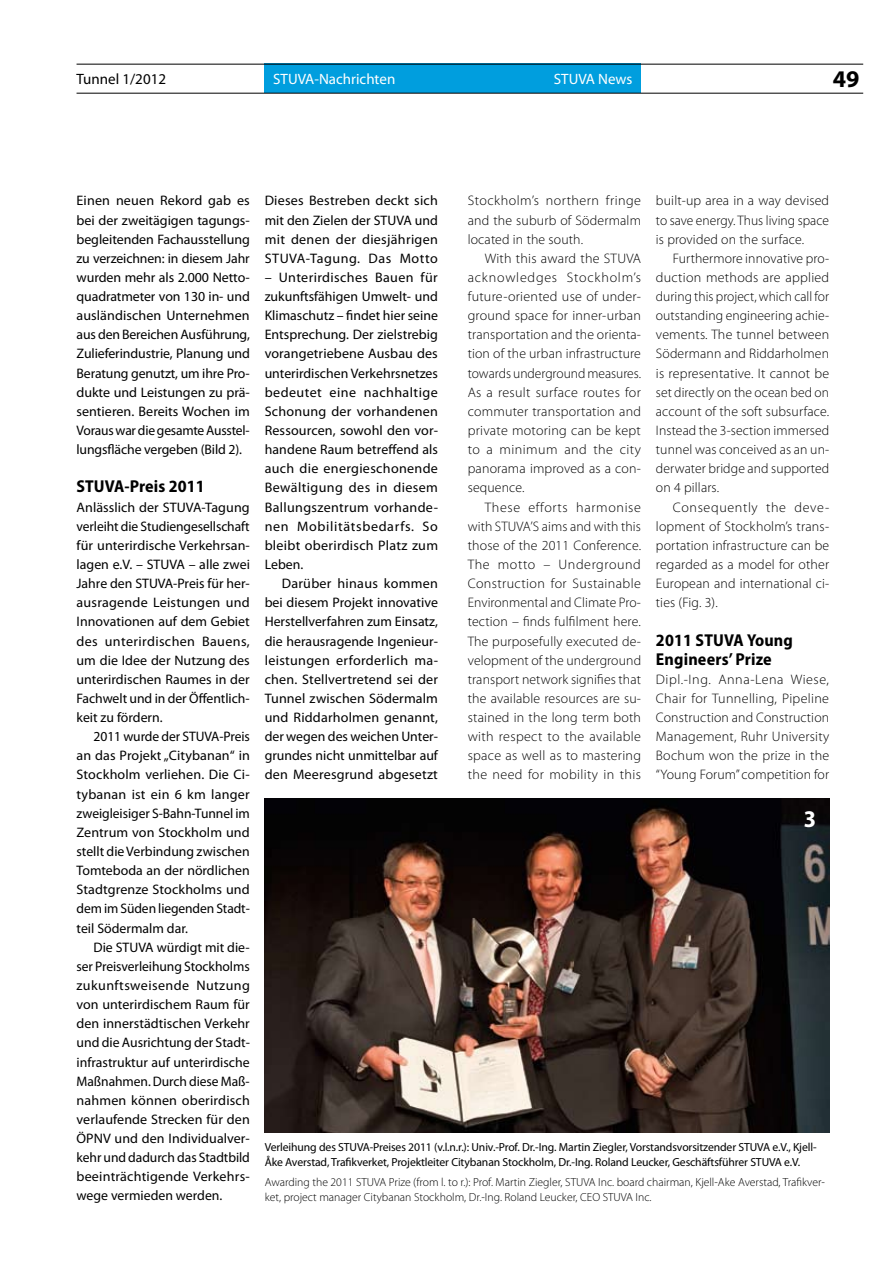
<style>
.page{position:relative;width:893px;height:1263px;background:#fff}
.page>*{position:absolute;margin:0;border:0;box-sizing:border-box;transform-origin:0 0}
.t1{font:700 24px "Myriad Pro";color:#000}
.t2{font:700 semi-condensed 24px "Myriad Pro";color:#fff}
.t3{font:700 semi-condensed 17.25px/19.2px "Myriad Pro";letter-spacing:.01em;color:#000}
.t4{font:15px "Myriad Pro";color:#fff}
.t5{font:15px "Myriad Pro";color:#000}
.t6{font:13.8px/19.2px "Myriad Pro";color:#000;text-align:justify}
.t7{font:300 13.8px/19.2px "Myriad Pro";letter-spacing:.01em;color:#000;text-align:justify}
.t8{font:11.7px/15px "Myriad Pro";letter-spacing:-.01em;color:#000}
.t9{font:300 11.7px/15px "Myriad Pro";color:#000}
</style>
<div class="page">
<div style="left:265px;top:64px;width:376px;height:29px;background:#009ede"></div>
<hr style="left:77px;top:64px;width:786px;height:1px;background:#000">
<hr style="left:77px;top:93px;width:786px;height:1px;background:#000">
<img style="left:265px;top:799px;width:564px;height:333px">
<p class="t5" style="left:77px;top:70px;width:91px">Tunnel 1/2012</p>
<p class="t4" style="left:273px;top:70px;width:124px">STUVA-Nachrichten</p>
<p class="t4" style="left:554px;top:70px;width:80px">STUVA News</p>
<h1 class="t1" style="left:833px;top:63px;width:28px">49</h1>
<p class="t6" style="left:77px;top:191px;width:175px">Einen neuen Rekord gab es bei der zweitägigen tagungs&shy;begleitenden Fachausstellung zu verzeichnen: in diesem Jahr wurden mehr als 2.000 Netto&shy;quadratmeter von 130 in- und ausländischen Unternehmen aus den Bereichen Ausführung, Zulieferindustrie, Planung und Beratung genutzt, um ihre Pro&shy;dukte und Leistungen zu prä&shy;sentieren. Bereits Wochen im Voraus war die gesamte Ausstel&shy;lungsfläche vergeben (Bild 2).</p>
<p class="t3" style="left:77px;top:477px;width:130px">STUVA-Preis 2011</p>
<p class="t6" style="left:77px;top:497px;width:175px">Anlässlich der STUVA-Tagung verleiht die Studiengesellschaft für unterirdische Verkehrsan&shy;lagen e.V. – STUVA – alle zwei Jahre den STUVA-Preis für her&shy;ausragende Leistungen und Innovationen auf dem Gebiet des unterirdischen Bauens, um die Idee der Nutzung des unterirdischen Raumes in der Fachwelt und in der Öffentlich&shy;keit zu fördern.</p>
<p class="t6" style="left:77px;top:727px;width:175px;text-indent:17px">2011 wurde der STUVA-Preis an das Projekt „Citybanan“ in Stockholm verliehen. Die Ci&shy;tybanan ist ein 6 km langer zweigleisiger S-Bahn-Tunnel im Zentrum von Stockholm und stellt die Verbindung zwischen Tomteboda an der nördlichen Stadtgrenze Stockholms und dem im Süden liegenden Stadt&shy;teil Södermalm dar.</p>
<p class="t6" style="left:77px;top:937px;width:175px;text-indent:17px">Die STUVA würdigt mit die&shy;ser Preisverleihung Stockholms zukunftsweisende Nutzung von unterirdischem Raum für den innerstädtischen Verkehr und die Ausrichtung der Stadt&shy;infrastruktur auf unterirdische Maßnahmen. Durch diese Maß&shy;nahmen können oberirdisch verlaufende Strecken für den ÖPNV und den Individualver&shy;kehr und dadurch das Stadtbild beeinträchtigende Verkehrs&shy;wege vermieden werden.</p>
<p class="t6" style="left:265px;top:191px;width:175px">Dieses Bestreben deckt sich mit den Zielen der STUVA und mit denen der diesjährigen STUVA-Tagung. Das Motto</p>
<p class="t6" style="left:265px;top:267px;width:175px">– Unterirdisches Bauen für zukunftsfähigen Umwelt- und Klimaschutz – findet hier seine Entsprechung. Der zielstrebig vorangetriebene Ausbau des unterirdischen Verkehrsnetzes bedeutet eine nachhaltige Schonung der vorhandenen Ressourcen, sowohl den vor&shy;handene Raum betreffend als auch die energieschonende Bewältigung des in diesem Ballungszentrum vorhande&shy;nen Mobilitätsbedarfs. So bleibt oberirdisch Platz zum Leben.</p>
<p class="t6" style="left:265px;top:574px;width:175px;text-indent:17px">Darüber hinaus kommen bei diesem Projekt innovative Herstellverfahren zum Einsatz, die herausragende Ingenieur&shy;leistungen erforderlich ma&shy;chen. Stellvertretend sei der Tunnel zwischen Södermalm und Riddarholmen genannt, der wegen des weichen Unter&shy;grundes nicht unmittelbar auf den Meeresgrund abgesetzt</p>
<p class="t7" style="left:468px;top:191px;width:175px">Stockholm’s northern fringe and the suburb of Södermalm located in the south.</p>
<p class="t7" style="left:468px;top:248px;width:175px;text-indent:17px">With this award the STUVA acknowledges Stockholm’s future-oriented use of under&shy;ground space for inner-urban transportation and the orienta&shy;tion of the urban infrastructure towards underground measures.<br>As a result surface routes for commuter transportation and private motoring can be kept to a minimum and the city panorama improved as a con&shy;sequence.</p>
<p class="t7" style="left:468px;top:497px;width:175px;text-indent:17px">These efforts harmonise with STUVA’S aims and with this those of the 2011 Conference.<br>The motto – Underground Construction for Sustainable Environmental and Climate Pro&shy;tection – finds fulfilment here.<br>The purposefully executed de&shy;velopment of the underground transport network signifies that the available resources are su&shy;stained in the long term both with respect to the available space as well as to mastering the need for mobility in this</p>
<p class="t7" style="left:656px;top:191px;width:175px">built-up area in a way devised to save energy. Thus living space is provided on the surface.</p>
<p class="t7" style="left:656px;top:248px;width:175px;text-indent:17px">Furthermore innovative pro&shy;duction methods are applied during this project, which call for outstanding engineering achie&shy;vements. The tunnel between Södermann and Riddarholmen is representative. It cannot be set directly on the ocean bed on account of the soft subsurface.<br>Instead the 3-section immersed tunnel was conceived as an un&shy;derwater bridge and supported on 4 pillars.</p>
<p class="t7" style="left:656px;top:497px;width:175px;text-indent:17px">Consequently the deve&shy;lopment of Stockholm’s trans&shy;portation infrastructure can be regarded as a model for other European and international ci&shy;ties (Fig. 3).</p>
<p class="t3" style="left:656px;top:630px;width:138px">2011 STUVA Young<br>Engineers’ Prize</p>
<p class="t7" style="left:656px;top:669px;width:175px">Dipl.-Ing. Anna-Lena Wiese, Chair for Tunnelling, Pipeline Construction and Construction Management, Ruhr University Bochum won the prize in the “Young Forum” competition for</p>
<h1 class="t2" style="left:804px;top:805px;width:14px">3</h1>
<p class="t8" style="left:265px;top:1140px;width:553px">Verleihung des STUVA-Preises 2011 (v.l.n.r.): Univ.-Prof. Dr.-Ing. Martin Ziegler, Vorstandsvorsitzender STUVA e.V., Kjell-<br>Åke Averstad, Trafikverket, Projektleiter Citybanan Stockholm, Dr.-Ing. Roland Leucker, Geschäftsführer STUVA e.V.</p>
<p class="t9" style="left:265px;top:1174px;width:562px">Awarding the 2011 STUVA Prize (from l. to r.): Prof. Martin Ziegler, STUVA Inc. board chairman, Kjell-Ake Averstad, Trafikver&shy;ket, project manager Citybanan Stockholm, Dr.-Ing. Roland Leucker, CEO STUVA Inc.</p>
</div>
